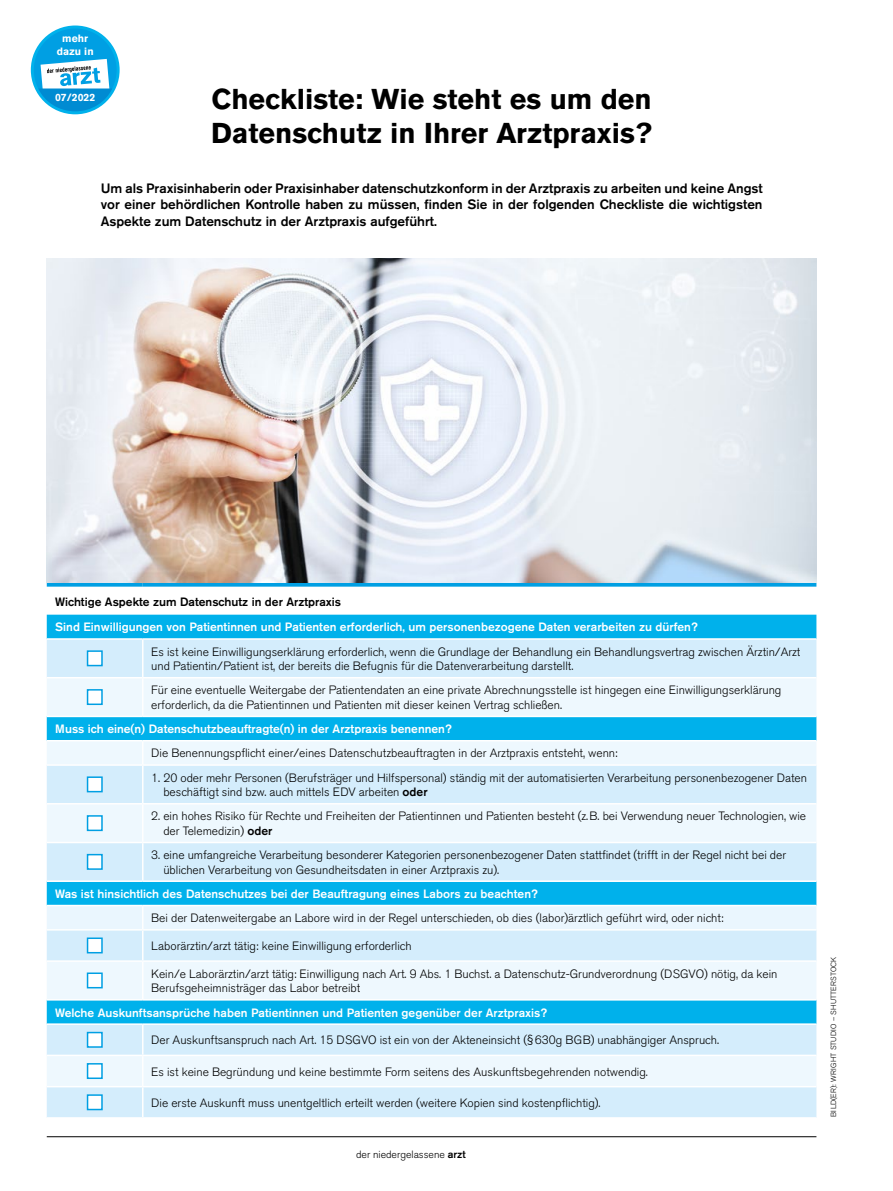
<style>
.page{position:relative;width:893px;height:1191px;background:#fff}
.page>*{position:absolute;margin:0;border:0;box-sizing:border-box;transform-origin:0 0}
.t1{font:700 28.5px/34.2px "Akzidenz Grotesk BQ";color:#000}
.t2{font:500 13.5px/16.5px "Akzidenz Grotesk BQ";color:#000;text-align:justify}
.t3{font:300 12px/14.4px "Akzidenz Grotesk BQ";color:#000}
.t4{font:500 12px "Akzidenz Grotesk BQ";color:#fff}
.t5{font:500 12px "Akzidenz Grotesk BQ";color:#000}
.t6{font:300 10.5px "Akzidenz Grotesk BQ";color:#000}
.t7{font:700 10.5px/12.6px "Akzidenz Grotesk BQ";color:#fff;text-align:center}
.t8{font:300 7.5px "Akzidenz Grotesk BQ";letter-spacing:.03em;color:#000}
.s1{font-weight:500}
</style>
<div class="page">
<div style="left:47px;top:614px;width:769px;height:24px;background:#00b1eb"></div>
<div style="left:47px;top:639px;width:769px;height:38px;background:#d4edfc"></div>
<svg style="left:47px;top:679px;width:769px;height:162px;background:#c4eafa"></svg>
<svg style="left:47px;top:843px;width:769px;height:274px;background:#b3e4f9"></svg>
<div style="left:47px;top:906px;width:769px;height:23px;background:#eaf6fe"></div>
<hr style="left:142px;top:639px;width:2px;height:38px;background:#fff">
<hr style="left:142px;top:678px;width:2px;height:37px;background:#fff">
<hr style="left:142px;top:741px;width:2px;height:23px;background:#fff">
<hr style="left:47px;top:764px;width:96px;height:2px;background:#fff">
<hr style="left:143px;top:764px;width:673px;height:2px;background:#fff">
<hr style="left:142px;top:766px;width:2px;height:37px;background:#fff">
<hr style="left:47px;top:803px;width:96px;height:1px;background:#fff">
<hr style="left:143px;top:803px;width:673px;height:1px;background:#fff">
<hr style="left:142px;top:804px;width:2px;height:37px;background:#fff">
<hr style="left:142px;top:843px;width:2px;height:37px;background:#fff">
<hr style="left:142px;top:906px;width:2px;height:23px;background:#fff">
<hr style="left:142px;top:930px;width:2px;height:30px;background:#fff">
<hr style="left:47px;top:960px;width:96px;height:2px;background:#fff">
<hr style="left:143px;top:960px;width:673px;height:2px;background:#fff">
<hr style="left:142px;top:962px;width:2px;height:37px;background:#fff">
<hr style="left:142px;top:1025px;width:2px;height:29px;background:#fff">
<hr style="left:47px;top:1054px;width:96px;height:2px;background:#fff">
<hr style="left:143px;top:1054px;width:673px;height:2px;background:#fff">
<hr style="left:142px;top:1056px;width:2px;height:30px;background:#fff">
<hr style="left:47px;top:1086px;width:96px;height:1px;background:#fff">
<hr style="left:143px;top:1086px;width:673px;height:1px;background:#fff">
<hr style="left:142px;top:1087px;width:2px;height:30px;background:#fff">
<hr style="left:47px;top:880px;width:96px;height:2px;background:#fff">
<hr style="left:143px;top:880px;width:673px;height:2px;background:#fff">
<hr style="left:47px;top:999px;width:96px;height:1px;background:#fff">
<hr style="left:143px;top:999px;width:673px;height:1px;background:#fff">
<hr style="left:47px;top:1023px;width:96px;height:2px;background:#fff">
<hr style="left:143px;top:1023px;width:673px;height:2px;background:#fff">
<hr style="left:47px;top:904px;width:96px;height:2px;background:#fff">
<hr style="left:143px;top:904px;width:673px;height:2px;background:#fff">
<hr style="left:47px;top:929px;width:96px;height:1px;background:#fff">
<hr style="left:143px;top:929px;width:673px;height:1px;background:#fff">
<hr style="left:47px;top:715px;width:96px;height:2px;background:#fff">
<hr style="left:143px;top:715px;width:673px;height:2px;background:#fff">
<hr style="left:47px;top:740px;width:96px;height:1px;background:#fff">
<hr style="left:143px;top:740px;width:673px;height:1px;background:#fff">
<svg style="left:47px;top:582px;width:96px;height:4px"></svg>
<svg style="left:143px;top:582px;width:673px;height:4px;background:#31a8dd"></svg>
<div style="left:87px;top:650px;width:16px;height:16px;background:#fff;border:2px solid #009fe3"></div>
<div style="left:87px;top:689px;width:16px;height:16px;background:#fff;border:2px solid #009fe3"></div>
<div style="left:87px;top:776px;width:16px;height:16px;background:#fff;border:2px solid #009fe3"></div>
<div style="left:87px;top:815px;width:16px;height:16px;background:#fff;border:2px solid #009fe3"></div>
<div style="left:87px;top:854px;width:16px;height:16px;background:#fff;border:2px solid #009fe3"></div>
<div style="left:87px;top:937px;width:16px;height:16px;background:#fff;border:2px solid #009fe3"></div>
<div style="left:87px;top:972px;width:16px;height:16px;background:#fff;border:2px solid #009fe3"></div>
<div style="left:87px;top:1031px;width:16px;height:16px;background:#fff;border:2px solid #009fe3"></div>
<div style="left:87px;top:1063px;width:16px;height:16px;background:#fff;border:2px solid #009fe3"></div>
<div style="left:87px;top:1094px;width:16px;height:16px;background:#fff;border:2px solid #009fe3"></div>
<img style="left:47px;top:259px;width:769px;height:323px">
<div style="left:32px;top:27px;width:86px;height:86px;background:#009fe3;border-radius:50%"></div>
<div style="left:31px;top:26px;width:89px;height:88px;border:3px solid #00b1eb;border-radius:50%"></div>
<svg style="left:38px;top:59px;width:74px;height:52px"></svg>
<hr style="left:47px;top:1136px;width:769px;height:1px;background:#000">
<p class="t7" style="left:57px;top:32px;width:38px">mehr dazu in</p>
<p class="t7" style="left:55px;top:91px;width:42px">07/2022</p>
<h1 class="t1" style="left:211px;top:82px;width:443px">Checkliste: Wie steht es um den<br>Datenschutz in Ihrer Arztpraxis?</h1>
<p class="t2" style="left:101px;top:179px;width:664px">Um als Praxisinhaberin oder Praxisinhaber datenschutzkonform in der Arztpraxis zu arbeiten und keine Angst vor einer behördlichen Kontrolle haben zu müssen, finden Sie in der folgenden Checkliste die wichtigsten Aspekte zum Datenschutz in der Arztpraxis aufgeführt.</p>
<p class="t5" style="left:55px;top:594px;width:287px">Wichtige Aspekte zum Datenschutz in der Arztpraxis</p>
<p class="t4" style="left:55px;top:620px;width:644px">Sind Einwilligungen von Patientinnen und Patienten erforderlich, um personenbezogene Daten verarbeiten zu dürfen?</p>
<p class="t3" style="left:151px;top:644px;width:651px">Es ist keine Einwilligungserklärung erforderlich, wenn die Grundlage der Behandlung ein Behandlungsvertrag zwischen Ärztin/Arzt und Patientin/Patient ist, der bereits die Befugnis für die Datenverarbeitung darstellt.</p>
<p class="t3" style="left:151px;top:683px;width:632px">Für eine eventuelle Weitergabe der Patientendaten an eine private Abrechnungsstelle ist hingegen eine Einwilligungserklärung erforderlich, da die Patientinnen und Patienten mit dieser keinen Vertrag schließen.</p>
<p class="t4" style="left:55px;top:721px;width:398px">Muss ich eine(n) Datenschutzbeauftragte(n) in der Arztpraxis benennen?</p>
<p class="t3" style="left:151px;top:746px;width:468px">Die Benennungspflicht einer/eines Datenschutzbeauftragten in der Arztpraxis entsteht, wenn:</p>
<p class="t3" style="left:163px;top:770px;width:645px;text-indent:-12px">1. 20 oder mehr Personen (Berufsträger und Hilfspersonal) ständig mit der automatisierten Verarbeitung personenbezogener Daten beschäftigt sind bzw. auch mittels EDV arbeiten <span class="s1">oder</span></p>
<p class="t3" style="left:163px;top:809px;width:644px;text-indent:-12px">2. ein hohes Risiko fü r Rechte und Freiheiten der Patientinnen und Patienten besteht (z.B. bei Verwendung neuer Technologien, wie der Telemedizin) <span class="s1">oder</span></p>
<p class="t3" style="left:163px;top:848px;width:624px;text-indent:-12px">3. eine umfangreiche Verarbeitung besonderer Kategorien personenbezogener Daten stattfindet (trifft in der Regel nicht bei der üblichen Verarbeitung von Gesundheitsdaten in einer Arztpraxis zu).</p>
<p class="t4" style="left:55px;top:886px;width:484px">Was ist hinsichtlich des Datenschutzes bei der Beauftragung eines Labors zu beachten?</p>
<p class="t3" style="left:151px;top:911px;width:574px">Bei der Datenweitergabe an Labore wird in der Regel unterschieden, ob dies (labor)ärztlich geführt wird, oder nicht:</p>
<p class="t3" style="left:151px;top:939px;width:262px">Laborärztin/arzt tätig: keine Einwilligung erforderlich</p>
<p class="t3" style="left:151px;top:966px;width:628px">Kein/e Laborärztin/arzt tätig: Einwilligung nach Art. 9 Abs. 1 Buchst. a Datenschutz-Grundverordnung (DSGVO) nötig, da kein<br>Berufsgeheimnisträger das Labor betreibt</p>
<p class="t4" style="left:55px;top:1005px;width:493px">Welche Auskunftsansprüche haben Patientinnen und Patienten gegenüber der Arztpraxis?</p>
<p class="t3" style="left:151px;top:1033px;width:569px">Der Auskunftsanspruch nach Art. 15 DSGVO ist ein von der Akteneinsicht (§630g BGB) unabhängiger Anspruch.</p>
<p class="t3" style="left:151px;top:1064px;width:498px">Es ist keine Begründung und keine bestimmte Form seitens des Auskunftsbegehrenden notwendig.</p>
<p class="t3" style="left:151px;top:1095px;width:451px">Die erste Auskunft muss unentgeltlich erteilt werden (weitere Kopien sind kostenpflichtig).</p>
<p class="t6" style="left:356px;top:1148px;width:111px">der niedergelassene <span class="s1">arzt</span></p>
<p class="t8" style="left:829px;top:1117px;width:162px;rotate:-90deg">BILD(ER): WRIGHT STUDIO – SHUTTERSTOCK</p>
</div>
